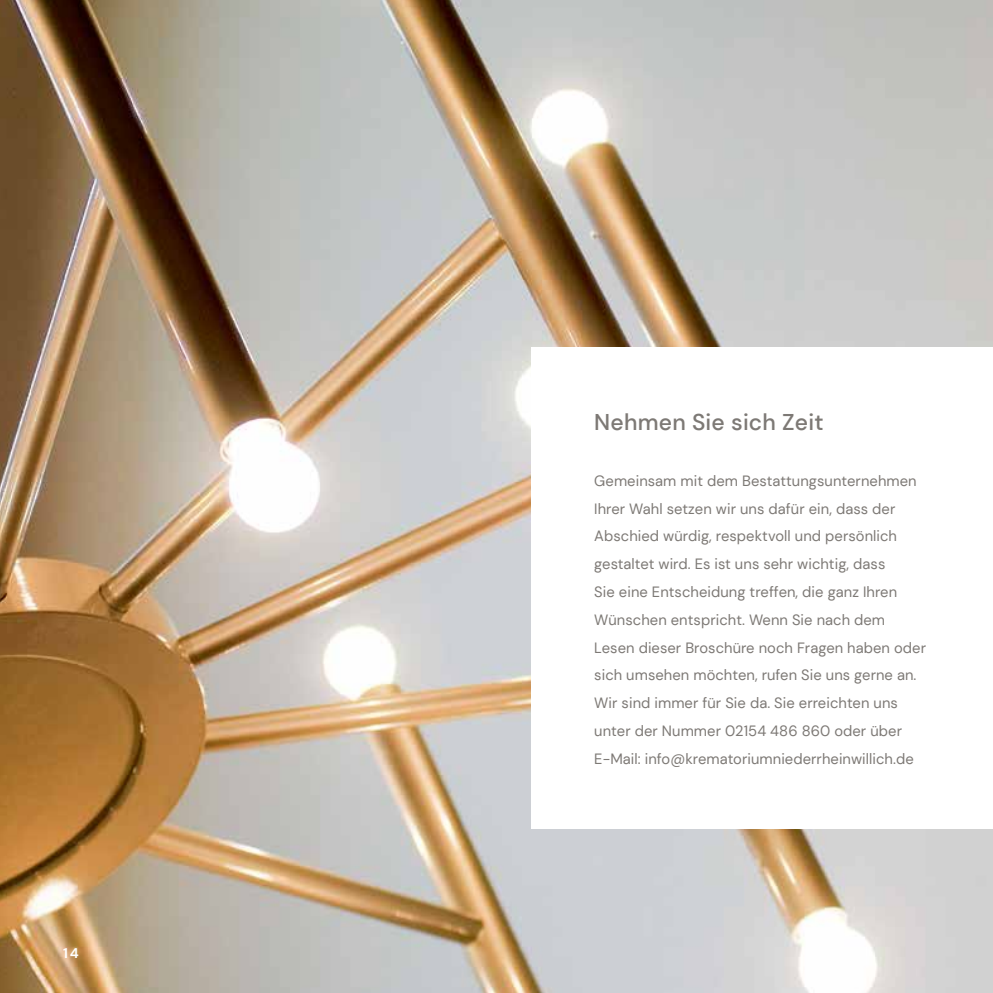
<style>
.page{position:relative;width:993px;height:993px;background:#fff}
.page>*{position:absolute;margin:0;border:0;box-sizing:border-box;transform-origin:0 0}
.t1{font:500 22.75px "DM Sans";letter-spacing:.01em;color:#7d7975}
.t2{font:14.88px/27.8px "DM Sans";letter-spacing:.005em;color:#7d7975}
.t3{font:700 14px "DM Sans";color:#fff}
</style>
<div class="page">
<img style="left:0;top:0;width:992px;height:992px">
<div style="left:531px;top:347px;width:461px;height:481px;background:#fff"></div>
<p class="t3" style="left:63px;top:944px;width:17px">14</p>
<h1 class="t1" style="left:594px;top:408px;width:231px">Nehmen Sie sich Zeit</h1>
<p class="t2" style="left:594px;top:466px;width:333px">Gemeinsam mit dem Bestattungsunternehmen Ihrer Wahl setzen wir uns dafür ein, dass der Abschied würdig, respektvoll und persönlich gestaltet wird. Es ist uns sehr wichtig, dass<br>Sie eine Entscheidung treffen, die ganz Ihren Wünschen entspricht. Wenn Sie nach dem Lesen dieser Broschüre noch Fragen haben oder sich umsehen möchten, rufen Sie uns gerne an.<br>Wir sind immer für Sie da. Sie erreichten uns unter der Nummer 02154 486 860 oder über E-Mail: info@krematoriumniederrheinwillich.de</p>
</div>
